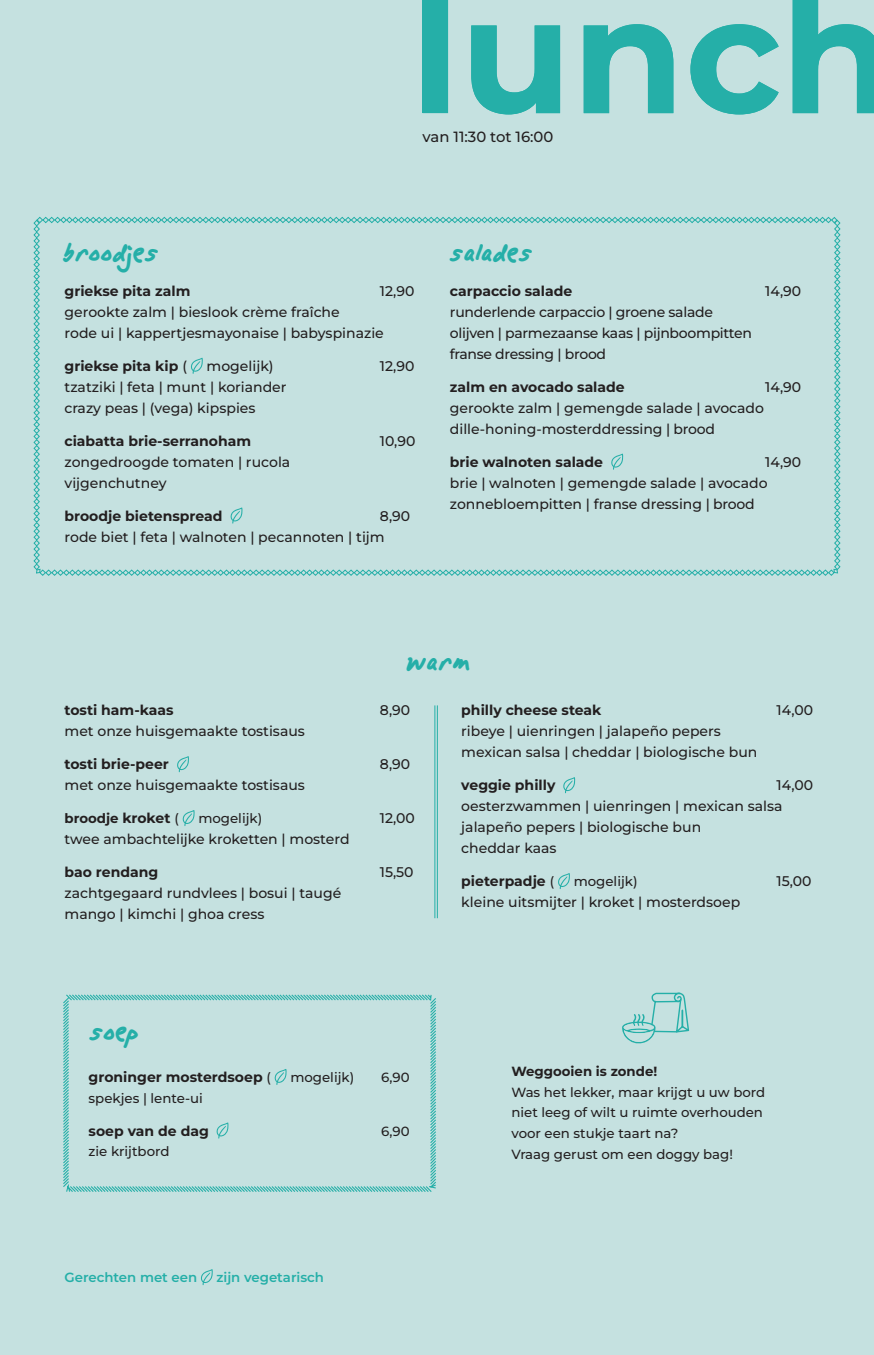
<style>
.page{position:relative;width:874px;height:1355px;background:#fff}
.page>*{position:absolute;margin:0;border:0;box-sizing:border-box;transform-origin:0 0}
.t1{font:44.45px "Alpha Mack AOE";color:#25afa8}
.t2{font:500 14.88px "Montserrat";color:#231f20}
.t3{font:500 14px/21px "Montserrat";color:#231f20}
.t4{font:700 14px "Montserrat";color:#231f20}
.t5{font:500 14px/21px "Montserrat";letter-spacing:-.02em;color:#231f20}
.t6{font:500 13.3px/20.7px "Montserrat";color:#231f20}
.t7{font:700 13.3px "Montserrat";color:#231f20}
.t8{font:600 13.3px "Montserrat";color:#25afa8}
.s1{font-weight:500}
.s2{font-size:14px}
.s3{font-weight:500;font-size:13.3px}
</style>
<div class="page">
<div style="left:0;top:0;width:873px;height:1354px;background:#c5e1e0"></div>
<svg style="left:422px;top:0;width:451px;height:114px"></svg>
<svg style="left:63px;top:994px;width:373px;height:198px"></svg>
<svg style="left:33px;top:217px;width:807px;height:359px"></svg>
<svg style="left:177px;top:756px;width:12px;height:16px"></svg>
<svg style="left:182px;top:810px;width:13px;height:16px"></svg>
<svg style="left:563px;top:777px;width:12px;height:16px"></svg>
<svg style="left:558px;top:873px;width:11px;height:16px"></svg>
<svg style="left:274px;top:1068px;width:12px;height:17px"></svg>
<svg style="left:216px;top:1122px;width:12px;height:16px"></svg>
<hr style="left:437px;top:705px;width:1px;height:213px;background:#25afa8">
<hr style="left:434px;top:705px;width:1px;height:213px;background:#25afa8">
<svg style="left:622px;top:992px;width:68px;height:52px"></svg>
<svg style="left:201px;top:1269px;width:12px;height:16px"></svg>
<p class="t2" style="left:422px;top:127px;width:132px">van 11:30 tot 16:00</p>
<p class="t1" style="left:63px;top:224px;width:98px">broodjes</p>
<p class="t1" style="left:449px;top:224px;width:85px">salades</p>
<p class="t4" style="left:64px;top:282px;width:127px">griekse pita zalm</p>
<p class="t3" style="left:379px;top:280px;width:36px">12,90</p>
<p class="t3" style="left:64px;top:301px;width:276px">gerookte zalm | bieslook crème fraîche</p>
<p class="t3" style="left:64px;top:322px;width:320px">rode ui | kappertjesmayonaise | babyspinazie</p>
<p class="t4" style="left:64px;top:356px;width:124px">griekse pita kip <span class="s1">(</span></p>
<p class="t3" style="left:206px;top:355px;width:69px">mogelijk)</p>
<p class="t3" style="left:379px;top:355px;width:36px">12,90</p>
<p class="t3" style="left:64px;top:376px;width:223px">tzatziki | feta | munt | koriander</p>
<p class="t3" style="left:64px;top:397px;width:192px">crazy peas | (vega) kipspies</p>
<p class="t4" style="left:64px;top:431px;width:188px">ciabatta brie-serranoham</p>
<p class="t3" style="left:379px;top:430px;width:37px">10,90</p>
<p class="t3" style="left:64px;top:451px;width:227px">zongedroogde tomaten | rucola vijgenchutney</p>
<p class="t4" style="left:64px;top:506px;width:159px">broodje bietenspread</p>
<p class="t3" style="left:379px;top:505px;width:32px">8,90</p>
<p class="t3" style="left:64px;top:526px;width:321px">rode biet | feta | walnoten | pecannoten | tijm</p>
<p class="t4" style="left:449px;top:282px;width:124px">carpaccio salade</p>
<p class="t3" style="left:764px;top:280px;width:37px">14,90</p>
<p class="t5" style="left:449px;top:301px;width:303px">runderlende carpaccio | groene salade olijven | parmezaanse kaas | pijnboompitten</p>
<p class="t5" style="left:449px;top:343px;width:158px">franse dressing | brood</p>
<p class="t4" style="left:449px;top:377px;width:176px">zalm en avocado salade</p>
<p class="t3" style="left:764px;top:376px;width:37px">14,90</p>
<p class="t3" style="left:449px;top:397px;width:315px">gerookte zalm | gemengde salade | avocado</p>
<p class="t3" style="left:449px;top:418px;width:266px">dille-honing-mosterddressing | brood</p>
<p class="t4" style="left:449px;top:452px;width:155px">brie walnoten salade</p>
<p class="t3" style="left:764px;top:451px;width:37px">14,90</p>
<p class="t3" style="left:449px;top:472px;width:319px">brie | walnoten | gemengde salade | avocado</p>
<p class="t3" style="left:449px;top:493px;width:306px">zonnebloempitten | franse dressing | brood</p>
<p class="t1" style="left:406px;top:633px;width:65px">warm</p>
<p class="t4" style="left:64px;top:701px;width:110px">tosti ham-kaas</p>
<p class="t3" style="left:379px;top:699px;width:32px">8,90</p>
<p class="t3" style="left:64px;top:720px;width:242px">met onze huisgemaakte tostisaus</p>
<p class="t4" style="left:64px;top:755px;width:106px">tosti brie-peer</p>
<p class="t3" style="left:379px;top:753px;width:32px">8,90</p>
<p class="t3" style="left:64px;top:774px;width:242px">met onze huisgemaakte tostisaus</p>
<p class="t7" style="left:64px;top:809px;width:116px">broodje <span class="s2">kroket</span> <span class="s1">(</span></p>
<p class="t6" style="left:198px;top:807px;width:65px">mogelijk)</p>
<p class="t3" style="left:379px;top:807px;width:37px">12,00</p>
<p class="t3" style="left:64px;top:828px;width:286px">twee ambachtelijke kroketten | mosterd</p>
<p class="t4" style="left:64px;top:862px;width:95px">bao rendang</p>
<p class="t3" style="left:379px;top:861px;width:35px">15,50</p>
<p class="t3" style="left:64px;top:882px;width:278px">zachtgegaard rundvlees | bosui | taugé</p>
<p class="t3" style="left:64px;top:903px;width:201px">mango | kimchi | ghoa cress</p>
<p class="t1" style="left:89px;top:1003px;width:51px">soep</p>
<p class="t4" style="left:89px;top:1067px;width:184px">groninger mosterdsoep <span class="s3">(</span></p>
<p class="t6" style="left:290px;top:1066px;width:65px">mogelijk)</p>
<p class="t6" style="left:381px;top:1066px;width:30px">6,90</p>
<p class="t6" style="left:89px;top:1087px;width:116px">spekjes | lente-ui</p>
<p class="t4" style="left:89px;top:1121px;width:122px">soep van de dag</p>
<p class="t6" style="left:381px;top:1120px;width:30px">6,90</p>
<p class="t6" style="left:89px;top:1140px;width:82px">zie krijtbord</p>
<p class="t8" style="left:64px;top:1267px;width:134px">Gerechten met een</p>
<p class="t8" style="left:216px;top:1267px;width:109px">zijn vegetarisch</p>
<p class="t4" style="left:461px;top:701px;width:141px">philly cheese steak</p>
<p class="t3" style="left:776px;top:699px;width:38px">14,00</p>
<p class="t3" style="left:461px;top:720px;width:297px">ribeye | uienringen | jalapeño pepers mexican salsa | cheddar | biologische bun</p>
<p class="t4" style="left:461px;top:776px;width:95px">veggie philly</p>
<p class="t3" style="left:776px;top:774px;width:38px">14,00</p>
<p class="t3" style="left:461px;top:795px;width:322px">oesterzwammen | uienringen | mexican salsa jalapeño pepers | biologische bun</p>
<p class="t3" style="left:461px;top:837px;width:97px">cheddar kaas</p>
<p class="t4" style="left:461px;top:871px;width:94px">pieterpadje <span class="s3">(</span></p>
<p class="t6" style="left:573px;top:870px;width:65px">mogelijk)</p>
<p class="t3" style="left:776px;top:870px;width:36px">15,00</p>
<p class="t3" style="left:461px;top:891px;width:280px">kleine uitsmijter | kroket | mosterdsoep</p>
<p class="t7" style="left:511px;top:1062px;width:147px">Weggooien is zonde!</p>
<p class="t6" style="left:511px;top:1081px;width:255px">Was het lekker, maar krijgt u uw bord niet leeg of wilt u ruimte overhouden voor een stukje taart na?</p>
<p class="t6" style="left:511px;top:1143px;width:223px">Vraag gerust om een doggy bag!</p>
</div>
